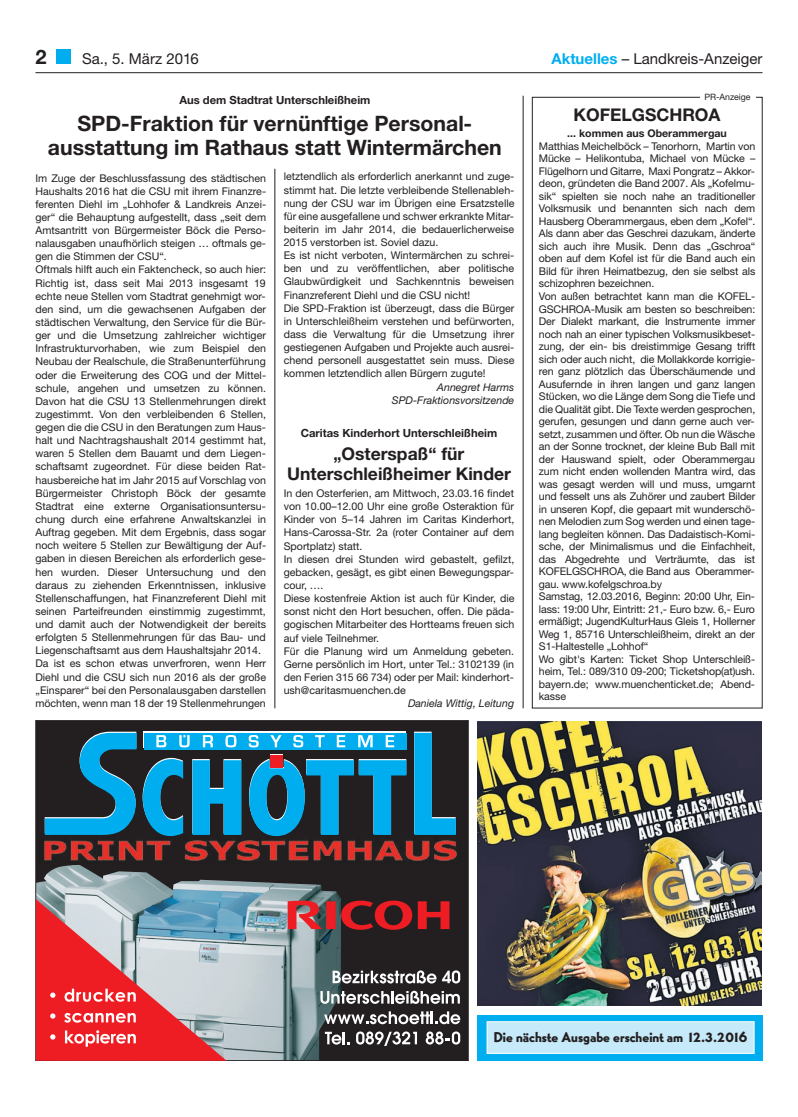
<style>
.page{position:relative;width:798px;height:1117px;background:#fff}
.page>*{position:absolute;margin:0;border:0;box-sizing:border-box;transform-origin:0 0}
.t1{font:700 21.25px/23.8px "Helvetica Neue";color:#231f20;text-align:center}
.t2{font:700 20px "Helvetica Neue";color:#231f20}
.t3{font:700 17.5px/20px "Helvetica Neue";color:#231f20;text-align:center}
.t4{font:15px "Helvetica Neue";color:#231f20}
.t5{font:800 13.75px "Bernhard Gothic BQ";color:#231f20}
.t6{font:700 11.25px "Helvetica Neue";color:#231f20}
.t7{font:10.62px/13.1px "Helvetica Neue";color:#231f20}
.t8{font:italic 10.62px/13.1px "Helvetica Neue";color:#231f20;text-align:right}
.t9{font:700 10.62px "Helvetica Neue";color:#231f20}
.t10{font:8.75px "Helvetica Neue";color:#231f20}
.s1{font-weight:700;color:#00aeef}
</style>
<div class="page">
<div style="left:57px;top:50px;width:14px;height:14px;background:#00aeef"></div>
<hr style="left:274px;top:169px;width:1px;height:539px;background:#231f20">
<hr style="left:522px;top:96px;width:1px;height:612px;background:#231f20">
<hr style="left:35px;top:72px;width:727px;height:1px;background:#231f20">
<svg style="left:35px;top:720px;width:433px;height:339px;background:#555357"></svg>
<svg style="left:36px;top:898px;width:191px;height:161px;background:#cd7a82"></svg>
<svg style="left:332px;top:970px;width:104px;height:13px"></svg>
<svg style="left:442px;top:970px;width:18px;height:13px"></svg>
<svg style="left:320px;top:990px;width:139px;height:13px"></svg>
<svg style="left:324px;top:1011px;width:136px;height:12px"></svg>
<svg style="left:325px;top:1031px;width:24px;height:13px"></svg>
<svg style="left:356px;top:1031px;width:61px;height:14px"></svg>
<svg style="left:425px;top:1031px;width:35px;height:13px"></svg>
<svg style="left:270px;top:754px;width:12px;height:4px"></svg>
<div style="left:143px;top:731px;width:263px;height:17px;background:#fff"></div>
<div style="left:271px;top:755px;width:12px;height:12px;background:#ee1d23"></div>
<svg style="left:45px;top:731px;width:91px;height:103px;background:#195c76"></svg>
<svg style="left:142px;top:757px;width:41px;height:78px;background:#167295"></svg>
<svg style="left:192px;top:758px;width:49px;height:76px;background:#0f8fbf"></svg>
<svg style="left:414px;top:731px;width:41px;height:103px;background:#156b8d"></svg>
<div style="left:143px;top:732px;width:263px;height:17px;background:#00aeef"></div>
<svg style="left:156px;top:735px;width:10px;height:12px"></svg>
<svg style="left:179px;top:735px;width:215px;height:12px"></svg>
<svg style="left:249px;top:758px;width:157px;height:77px;background:#186b8d"></svg>
<img style="left:39px;top:837px;width:423px;height:27px">
<img style="left:477px;top:721px;width:284px;height:284px">
<div style="left:477px;top:1014px;width:285px;height:45px;background:#00aeef"></div>
<div style="left:487px;top:1021px;width:266px;height:31px;background:#c6eafa"></div>
<div style="left:486px;top:1020px;width:268px;height:33px;border:1px solid #fff"></div>
<div style="left:531px;top:97px;width:231px;height:611px;border:1px solid #231f20"></div>
<div style="left:699px;top:93px;width:56px;height:8px;background:#fff"></div>
<h2 class="t2" style="left:35px;top:44px;width:13px">2</h2>
<h3 class="t4" style="left:82px;top:50px;width:118px">Sa., 5. März 2016</h3>
<h3 class="t4" style="left:551px;top:50px;width:212px"><span class="s1">Aktuelles</span> – Landkreis-Anzeiger</h3>
<p class="t6" style="left:179px;top:93px;width:192px">Aus dem Stadtrat Unterschleißheim</p>
<h1 class="t1" style="left:48px;top:111px;width:455px">SPD-Fraktion für vernünftige Personal - ausstattung im Rathaus statt Wintermärchen</h1>
<p class="t7" style="left:283px;top:170px;width:232px">letztendlich als erforderlich anerkannt und zuge&shy;stimmt hat. Die letzte verbleibende Stellenableh&shy;nung der CSU war im Übrigen eine Ersatzstelle für eine ausgefallene und schwer erkrankte Mitar&shy;beiterin im Jahr 2014, die bedauerlicherweise 2015 verstorben ist. Soviel dazu.<br>Es ist nicht verboten, Wintermärchen zu schrei&shy;ben und zu veröffentlichen, aber politische Glaubwürdigkeit und Sachkenntnis beweisen Finanzreferent Diehl und die CSU nicht!<br>Die SPD-Fraktion ist überzeugt, dass die Bürger in Unterschleißheim verstehen und befürworten, dass die Verwaltung für die Umsetzung ihrer gestiegenen Aufgaben und Projekte auch ausrei&shy;chend personell ausgestattet sein muss. Diese kommen letztendlich allen Bürgern zugute!</p>
<p class="t8" style="left:392px;top:380px;width:124px">Annegret Harms<br>SPD-Fraktionsvorsitzende</p>
<p class="t6" style="left:300px;top:426px;width:198px">Caritas Kinderhort Unterschleißheim</p>
<h3 class="t3" style="left:287px;top:443px;width:225px">„Osterspaß“ für<br>Unterschleißheimer Kinder</h3>
<p class="t7" style="left:283px;top:486px;width:232px">In den Osterferien, am Mittwoch, 23.03.16 findet von 10.00–12.00 Uhr eine große Osteraktion für Kinder von 5–14 Jahren im Caritas Kinderhort, Hans-Carossa-Str. 2a (roter Container auf dem Sportplatz) statt.<br>In diesen drei Stunden wird gebastelt, gefilzt, gebacken, gesägt, es gibt einen Bewegungspar&shy;cour, ….<br>Diese kostenfreie Aktion ist auch für Kinder, die sonst nicht den Hort besuchen, offen. Die päda&shy;gogischen Mitarbeiter des Hortteams freuen sich auf viele Teilnehmer.<br>Für die Planung wird um Anmeldung gebeten.<br>Gerne persönlich im Hort, unter Tel.: 3102139 (in den Ferien 315 66 734) oder per Mail: kinderhort&shy;ush@caritasmuenchen.de</p>
<p class="t8" style="left:408px;top:696px;width:108px">Daniela Wittig, Leitung</p>
<p class="t7" style="left:35px;top:171px;width:232px">Im Zuge der Beschlussfassung des städtischen Haushalts 2016 hat die CSU mit ihrem Finanzre&shy;ferenten Diehl im „Lohhofer &amp; Landkreis Anzei&shy;ger“ die Behauptung aufgestellt, dass „seit dem Amtsantritt von Bürgermeister Böck die Perso&shy;nalausgaben unaufhörlich steigen … oftmals ge - gen die Stimmen der CSU“.<br>Oftmals hilft auch ein Faktencheck, so auch hier:<br>Richtig ist, dass seit Mai 2013 insgesamt 19 echte neue Stellen vom Stadtrat genehmigt wor&shy;den sind, um die gewachsenen Aufgaben der städtischen Verwaltung, den Service für die Bür&shy;ger und die Umsetzung zahlreicher wichtiger Infrastrukturvorhaben, wie zum Beispiel den Neubau der Realschule, die Straßenunterführung oder die Erweiterung des COG und der Mittel&shy;schule, angehen und umsetzen zu können.<br>Davon hat die CSU 13 Stellenmehrungen direkt zugestimmt. Von den verbleibenden 6 Stellen, gegen die die CSU in den Beratungen zum Haus&shy;halt und Nachtragshaushalt 2014 gestimmt hat, waren 5 Stellen dem Bauamt und dem Liegen&shy;schaftsamt zugeordnet. Für diese beiden Rat&shy;hausbereiche hat im Jahr 2015 auf Vorschlag von Bürgermeister Christoph Böck der gesamte Stadtrat eine externe Organisationsuntersu&shy;chung durch eine erfahrene Anwaltskanzlei in Auftrag gegeben. Mit dem Ergebnis, dass sogar noch weitere 5 Stellen zur Bewältigung der Auf&shy;gaben in diesen Bereichen als erforderlich gese&shy;hen wurden. Dieser Untersuchung und den daraus zu ziehenden Erkenntnissen, inklusive Stellenschaffungen, hat Finanzreferent Diehl mit seinen Parteifreunden einstimmig zugestimmt, und damit auch der Notwendigkeit der bereits erfolgten 5 Stellenmehrungen für das Bau- und Liegenschaftsamt aus dem Haushaltsjahr 2014.<br>Da ist es schon etwas unverfroren, wenn Herr Diehl und die CSU sich nun 2016 als der große „Einsparer“ bei den Personalausgaben darstellen möchten, wenn man 18 der 19 Stellenmehrungen</p>
<p class="t10" style="left:704px;top:91px;width:48px">PR-Anzeige</p>
<h3 class="t3" style="left:573px;top:104px;width:148px">KOFELGSCHROA</h3>
<p class="t9" style="left:567px;top:127px;width:161px">... kommen aus Oberammergau</p>
<p class="t7" style="left:538px;top:140px;width:218px;line-height:12.5px">Matthias Meichelböck – Tenorhorn, Martin von Mücke – Helikontuba, Michael von Mücke – Flügelhorn und Gitarre, Maxi Pongratz – Akkor&shy;deon, gründeten die Band 2007. Als „Kofelmu&shy;sik“ spielten sie noch nahe an traditioneller Volksmusik und benannten sich nach dem Hausberg Oberammergaus, eben dem „Kofel“.<br>Als dann aber das Geschrei dazukam, änderte sich auch ihre Musik. Denn das „Gschroa“ oben auf dem Kofel ist für die Band auch ein Bild für ihren Heimatbezug, den sie selbst als schizophren bezeichnen.<br>Von außen betrachtet kann man die KO FEL - GSCHROA-Musik am besten so beschreiben:<br>Der Dialekt markant, die Instrumente immer noch nah an einer typischen Volksmusikbeset&shy;zung, der ein- bis dreistimmige Gesang trifft sich oder auch nicht, die Mollakkorde korrigie&shy;ren ganz plötzlich das Überschäumende und Ausufernde in ihren langen und ganz langen Stücken, wo die Länge dem Song die Tiefe und die Qualität gibt. Die Texte werden gesprochen, gerufen, gesungen und dann gerne auch ver&shy;setzt, zusammen und öfter. Ob nun die Wäsche an der Sonne trocknet, der kleine Bub Ball mit der Hauswand spielt, oder Oberammergau zum nicht enden wollenden Mantra wird, das was gesagt werden will und muss, umgarnt und fesselt uns als Zuhörer und zaubert Bilder in unseren Kopf, die gepaart mit wunderschö&shy;nen Melodien zum Sog werden und einen tage&shy;lang begleiten können. Das Dadaistisch-Komi&shy;sche, der Minimalismus und die Einfachheit, das Abgedrehte und Verträumte, das ist KOFELGSCHROA, die Band aus Oberammer&shy;gau. www.kofelgschroa.by<br>Samstag, 12.03.2016, Beginn: 20:00 Uhr, Ein&shy;lass: 19:00 Uhr, Eintritt: 21,- Euro bzw. 6,- Euro ermäßigt; JugendKulturHaus Gleis 1, Hollerner Weg 1, 85716 Unterschleißheim, direkt an der S1-Haltestelle „Lohhof“<br>Wo gibt's Karten: Ticket Shop Unterschleiß&shy;heim, Tel.: 089/310 09-200; Ticketshop(at)ush. bayern.de; www.muenchenticket.de; Abend&shy;kasse</p>
<p class="t5" style="left:493px;top:1031px;width:255px">Die nächste Ausgabe erscheint am 12.3.2016</p>
</div>
